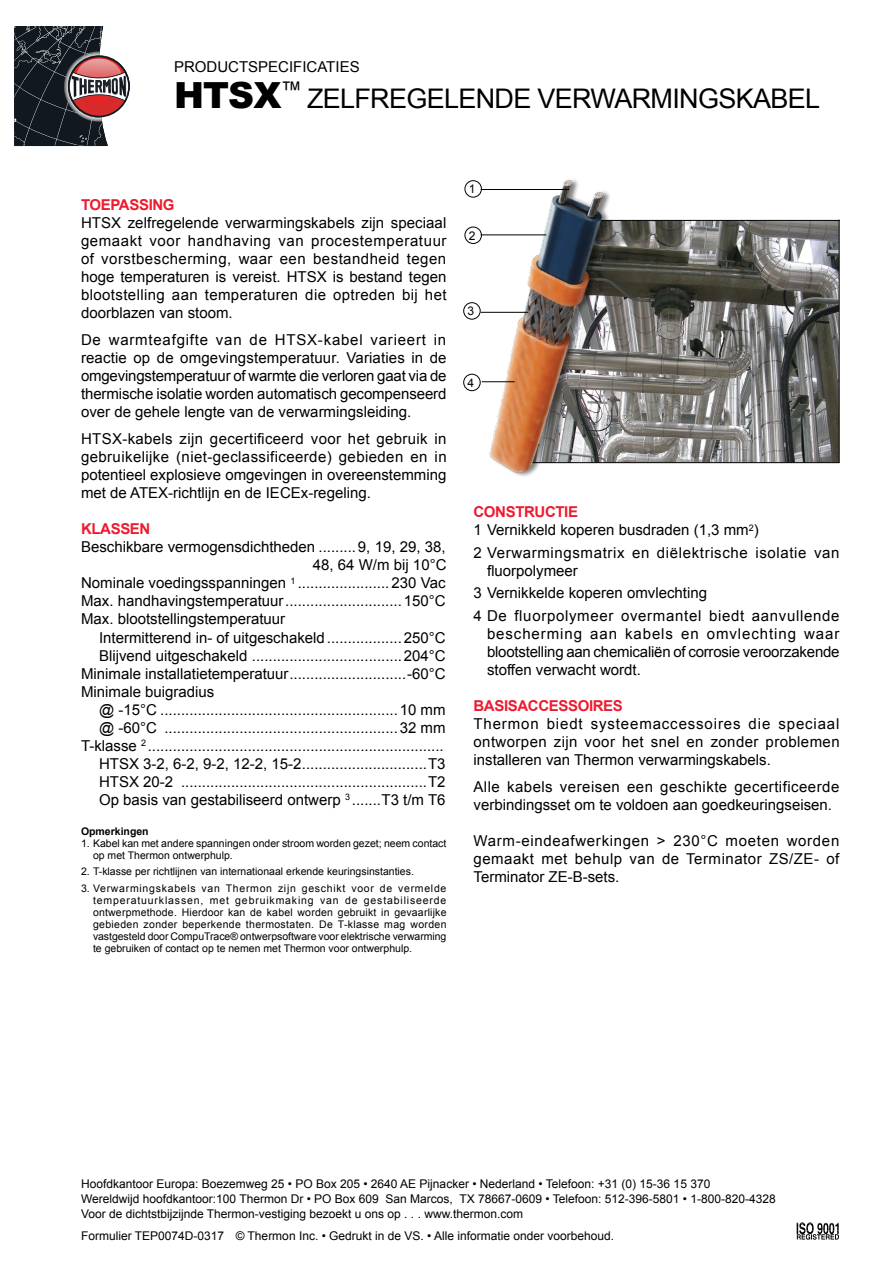
<style>
.page{position:relative;width:893px;height:1263px;background:#fff}
.page>*{position:absolute;margin:0;border:0;box-sizing:border-box;transform-origin:0 0}
.t1{font:27px "Arial";letter-spacing:-.025em;color:#000}
.t2{font:15px/18px "Arial";color:#000;text-align:justify}
.t3{font:15px/22.5px "Arial";letter-spacing:.045em;color:#000}
.t4{font:15px/18px "Arial";letter-spacing:.04em;color:#000}
.t5{font:700 15px "Arial";letter-spacing:-.025em;color:#ed1b2f}
.t6{font:15px "Arial";color:#000101}
.t7{font:12px/15px "Arial";color:#000}
.t8{font:10.5px/12px "Arial";color:#000}
.t9{font:700 10.5px "Arial";color:#000}
.s1{font-weight:900;font-size:36px}
.s2{font-weight:700;color:#ed1b2f}
</style>
<div class="page">
<svg style="left:797px;top:1222px;width:42px;height:18px"></svg>
<svg style="left:630px;top:219px;width:210px;height:244px;background:#757471"></svg>
<img style="left:486px;top:179px;width:144px;height:297px">
<hr style="left:481px;top:189px;width:88px;height:1px;background:#000">
<hr style="left:481px;top:312px;width:47px;height:1px;background:#000">
<hr style="left:482px;top:381px;width:33px;height:1px;background:#000">
<hr style="left:481px;top:234px;width:65px;height:1px;background:#000">
<div style="left:465px;top:180px;width:17px;height:18px;border:1px solid #000;border-radius:50%"></div>
<div style="left:465px;top:227px;width:17px;height:17px;border:1px solid #000;border-radius:50%"></div>
<div style="left:463px;top:302px;width:18px;height:18px;border:1px solid #000;border-radius:50%"></div>
<div style="left:463px;top:374px;width:18px;height:17px;border:1px solid #000;border-radius:50%"></div>
<svg style="left:14px;top:26px;width:116px;height:120px"></svg>
<p class="t6" style="left:174px;top:57px;width:187px">PRODUCTSPECIFICATIES</p>
<h1 class="t1" style="left:174px;top:81px;width:647px"><span class="s1">HTSX</span><sup>™</sup> ZELFREGELENDE VERWARMINGSKABEL</h1>
<p class="t5" style="left:81px;top:195px;width:95px">TOEPASSING</p>
<p class="t2" style="left:81px;top:214px;width:367px">HTSX zelfregelende verwarmingskabels zijn speciaal gemaakt voor handhaving van procestemperatuur of vorstbescherming, waar een bestandheid tegen hoge temperaturen is vereist. HTSX is bestand tegen blootstelling aan temperaturen die optreden bij het doorblazen van stoom.</p>
<p class="t2" style="left:81px;top:331px;width:367px">De warmteafgifte van de HTSX-kabel varieert in reactie op de omgevingstemperatuur. Variaties in de omgevingstemperatuur of warmte die verloren gaat via de thermische isolatie worden automatisch gecompenseerd over de gehele lengte van de verwarmingsleiding.</p>
<p class="t2" style="left:81px;top:430px;width:367px">HTSX-kabels zijn gecertificeerd voor het gebruik in gebruikelijke (niet-geclassificeerde) gebieden en in potentieel explosieve omgevingen in overeenstemming met de ATEX-richtlijn en de IECEx-regeling.</p>
<p class="t5" style="left:81px;top:519px;width:71px">KLASSEN</p>
<p class="t2" style="left:81px;top:538px;width:366px">Beschikbare vermogensdichtheden .........9, 19, 29, 38,</p>
<p class="t2" style="left:313px;top:556px;width:135px">48, 64 W/m bij 10°C</p>
<p class="t2" style="left:81px;top:574px;width:366px">Nominale voedingsspanningen <sup>1</sup> ...................... 230 Vac</p>
<p class="t2" style="left:81px;top:592px;width:366px">Max. handhavingstemperatuur............................150°C</p>
<p class="t2" style="left:81px;top:610px;width:206px">Max. blootstellingstemperatuur</p>
<p class="t2" style="left:99px;top:628px;width:348px">Intermitterend in- of uitgeschakeld..................250°C</p>
<p class="t2" style="left:99px;top:646px;width:348px">Blijvend uitgeschakeld ....................................204°C</p>
<p class="t2" style="left:81px;top:664px;width:366px">Minimale installatietemperatuur............................-60°C</p>
<p class="t2" style="left:81px;top:682px;width:135px">Minimale buigradius</p>
<p class="t2" style="left:99px;top:700px;width:348px">@ -15°C .........................................................10 mm</p>
<p class="t2" style="left:99px;top:718px;width:348px">@ -60°C ........................................................32 mm</p>
<p class="t2" style="left:81px;top:736px;width:364px">T-klasse <sup>2</sup> .......................................................................</p>
<p class="t2" style="left:99px;top:754px;width:348px">HTSX 3-2, 6-2, 9-2, 12-2, 15-2..............................T3</p>
<p class="t2" style="left:99px;top:772px;width:348px">HTSX 20-2 ...........................................................T2</p>
<p class="t2" style="left:99px;top:790px;width:348px">Op basis van gestabiliseerd ontwerp <sup>3</sup> .......T3 t/m T6</p>
<p class="t9" style="left:81px;top:824px;width:69px">Opmerkingen</p>
<p class="t8" style="left:93px;top:837px;width:355px;text-indent:-12px">1. Kabel kan met andere spanningen onder stroom worden gezet; neem contact op met Thermon ontwerphulp.</p>
<p class="t8" style="left:81px;top:865px;width:334px">2. T-klasse per richtlijnen van internationaal erkende keuringsinstanties.</p>
<p class="t8" style="left:93px;top:882px;width:355px;text-align:justify;text-indent:-12px">3. Verwarmingskabels van Thermon zijn geschikt voor de vermelde temperatuurklassen, met gebruikmaking van de gestabiliseerde ontwerpmethode. Hierdoor kan de kabel worden gebruikt in gevaarlijke gebieden zonder beperkende thermostaten. De T-klasse mag worden vastgesteld door CompuTrace® ontwerpsoftware voor elektrische verwarming te gebruiken of contact op te nemen met Thermon voor ontwerphulp.</p>
<p class="t7" style="left:469px;top:182px;width:8px">1</p>
<p class="t7" style="left:469px;top:228px;width:8px">2</p>
<p class="t7" style="left:467px;top:304px;width:8px">3</p>
<p class="t7" style="left:467px;top:375px;width:8px">4</p>
<p class="t2" style="left:473px;top:503px;width:287px"><span class="s2">CONSTRUCTIE<br></span>1 Vernikkeld koperen busdraden (1,3 mm<sup>2</sup>)</p>
<p class="t4" style="left:487px;top:543px;width:354px;text-indent:-14px">2 Verwarmingsmatrix en diëlektrische isolatie van fluorpolymeer</p>
<p class="t3" style="left:473px;top:582px;width:367px">3 Vernikkelde koperen omvlechting<br>4 De fluorpolymeer overmantel biedt aanvullende</p>
<p class="t2" style="left:487px;top:624px;width:354px">bescherming aan kabels en omvlechting waar blootstelling aan chemicaliën of corrosie veroorzakende stoffen verwacht wordt.</p>
<p class="t5" style="left:473px;top:695px;width:151px">BASISACCESSOIRES</p>
<p class="t2" style="left:473px;top:714px;width:368px">Thermon biedt systeemaccessoires die speciaal ontworpen zijn voor het snel en zonder problemen installeren van Thermon verwarmingskabels.</p>
<p class="t2" style="left:473px;top:777px;width:367px">Alle kabels vereisen een geschikte gecertificeerde verbindingsset om te voldoen aan goedkeuringseisen.</p>
<p class="t2" style="left:473px;top:831px;width:367px">Warm-eindeafwerkingen &gt; 230°C moeten worden gemaakt met behulp van de Terminator ZS/ZE- of Terminator ZE-B-sets.</p>
<p class="t7" style="left:81px;top:1177px;width:696px">Hoofdkantoor Europa: Boezemweg 25 • PO Box 205 • 2640 AE Pijnacker • Nederland • Telefoon: +31 (0) 15-36 15 370<br>Wereldwijd hoofdkantoor:100 Thermon Dr • PO Box 609 San Marcos, TX 78667-0609 • Telefoon: 512-396-5801 • 1-800-820-4328<br>Voor de dichtstbijzijnde Thermon-vestiging bezoekt u ons op . . . www.thermon.com</p>
<p class="t7" style="left:236px;top:1228px;width:380px">© Thermon Inc. • Gedrukt in de VS. • Alle informatie onder voorbehoud.</p>
<p class="t7" style="left:81px;top:1228px;width:145px">Formulier TEP0074D-0317</p>
</div>
